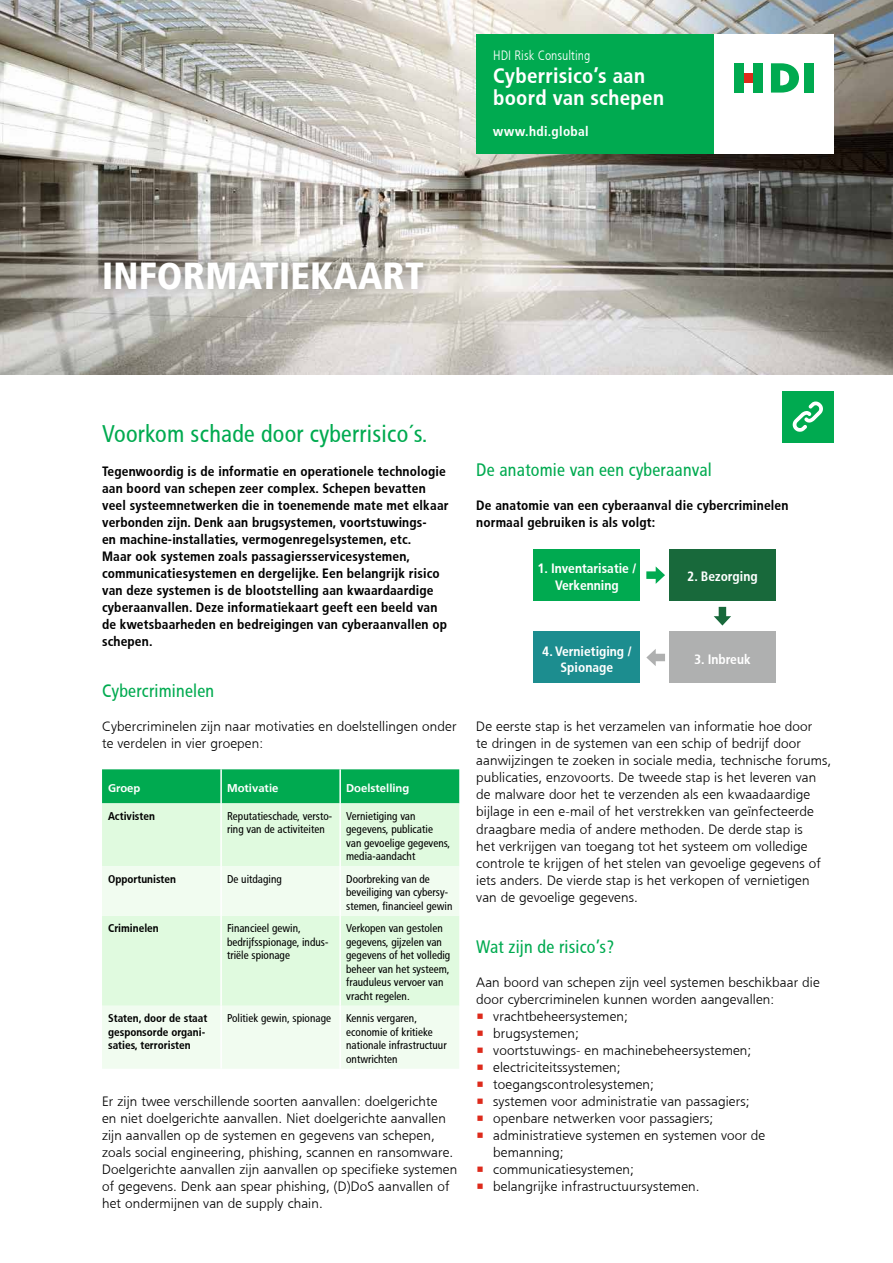
<style>
.page{position:relative;width:893px;height:1263px;background:#fff}
.page>*{position:absolute;margin:0;border:0;box-sizing:border-box;transform-origin:0 0}
.t1{font:37.5px "HDI Gerling Sans Cond Black";letter-spacing:.005em;color:#fff}
.t2{font:24px "HDI Gerling Sans Cond Regular";letter-spacing:.01em;color:#00aa50}
.t3{font:21px/22.5px "HDI Gerling Sans Cond Bold";letter-spacing:.015em;color:#fff}
.t4{font:18px "HDI Gerling Sans Cond Regular";letter-spacing:.01em;color:#00aa50}
.t5{font:13.5px/17px "HDI Gerling Sans Light";letter-spacing:.01em;color:#000}
.t6{font:13.5px/17px "HDI Gerling Sans Cond Bold";letter-spacing:.01em;color:#000}
.t7{font:13.5px/16.2px "HDI Gerling Sans Cond Bold";color:#fff;text-align:center}
.t8{font:13.5px "HDI Gerling Sans Cond Light";color:#fff}
.t9{font:13.5px "HDI Gerling Sans Cond Bold";letter-spacing:.025em;color:#fff}
.t10{font:11.25px/13.5px "HDI Gerling Sans Cond Regular";color:#000}
.t11{font:11.25px/13.5px "HDI Gerling Sans Cond Bold";color:#000}
.t12{font:11.25px "HDI Gerling Sans Bold";color:#fff}
.s1{color:#dd2a1b}
</style>
<div class="page">
<img style="left:0;top:0;width:893px;height:374px">
<div style="left:90px;top:249px;width:346px;height:54px;background:#000;opacity:.4"></div>
<div style="left:476px;top:34px;width:238px;height:119px;background:#00aa50"></div>
<div style="left:714px;top:34px;width:119px;height:119px;background:#fff"></div>
<div style="left:744px;top:73px;width:9px;height:10px;background:#dd2a1b"></div>
<svg style="left:771px;top:63px;width:28px;height:30px"></svg>
<div style="left:804px;top:63px;width:10px;height:30px;background:#00aa50"></div>
<div style="left:753px;top:63px;width:10px;height:30px;background:#00aa50"></div>
<div style="left:734px;top:63px;width:10px;height:30px;background:#00aa50"></div>
<div style="left:782px;top:391px;width:51px;height:51px;background:#00aa50"></div>
<svg style="left:793px;top:401px;width:30px;height:31px"></svg>
<div style="left:102px;top:769px;width:357px;height:34px;background:#00aa50"></div>
<div style="left:102px;top:803px;width:357px;height:63px;background:#e0fadf"></div>
<svg style="left:102px;top:866px;width:357px;height:203px;fill:#f1fcf0"></svg>
<hr style="left:220px;top:769px;width:2px;height:34px;background:#fff">
<hr style="left:339px;top:769px;width:2px;height:34px;background:#fff">
<hr style="left:220px;top:803px;width:2px;height:63px;background:#fff">
<hr style="left:339px;top:803px;width:2px;height:63px;background:#fff">
<hr style="left:220px;top:866px;width:2px;height:50px;background:#fff">
<hr style="left:339px;top:866px;width:2px;height:50px;background:#fff">
<hr style="left:220px;top:916px;width:2px;height:90px;background:#fff">
<hr style="left:339px;top:916px;width:2px;height:90px;background:#fff">
<hr style="left:220px;top:1006px;width:2px;height:63px;background:#fff">
<hr style="left:339px;top:1006px;width:2px;height:63px;background:#fff">
<div style="left:534px;top:550px;width:106px;height:51px;background:#00aa50"></div>
<div style="left:534px;top:632px;width:106px;height:51px;background:#1c8d8f"></div>
<div style="left:669px;top:550px;width:107px;height:51px;background:#18693b"></div>
<div style="left:669px;top:632px;width:107px;height:51px;background:#afb0b0"></div>
<div style="left:646px;top:571px;width:12px;height:8px;background:#00aa50"></div>
<svg style="left:656px;top:567px;width:9px;height:17px"></svg>
<div style="left:653px;top:654px;width:12px;height:7px;background:#afb0b0"></div>
<svg style="left:646px;top:649px;width:10px;height:17px"></svg>
<div style="left:719px;top:607px;width:7px;height:12px;background:#18693b"></div>
<svg style="left:714px;top:616px;width:17px;height:9px"></svg>
<h1 class="t1" style="left:102px;top:253px;width:323px">INFORMATIEKAART</h1>
<p class="t8" style="left:493px;top:48px;width:99px">HDI Risk Consulting</p>
<h3 class="t3" style="left:493px;top:65px;width:172px">Cyberrisico’s aan boord van schepen</h3>
<p class="t9" style="left:493px;top:124px;width:97px">www.hdi.global</p>
<h2 class="t2" style="left:102px;top:420px;width:327px">Voorkom schade door cyberrisico´s.</h2>
<p class="t6" style="left:102px;top:463px;width:348px">Tegenwoordig is de informatie en operationele technologie aan boord van schepen zeer complex. Schepen bevatten veel systeemnetwerken die in toenemende mate met elkaar verbonden zijn. Denk aan brugsystemen, voortstuwings-<br>en machine-installaties, vermogenregelsystemen, etc.<br>Maar ook systemen zoals passagiersservicesystemen, communicatiesystemen en dergelijke. Een belangrijk risico van deze systemen is de blootstelling aan kwaardaardige cyberaanvallen. Deze informatiekaart geeft een beeld van de kwetsbaarheden en bedreigingen van cyberaanvallen op schepen.</p>
<h3 class="t4" style="left:102px;top:681px;width:114px">Cybercriminelen</h3>
<p class="t5" style="left:102px;top:718px;width:356px">Cybercriminelen zijn naar motivaties en doelstellingen onder te verdelen in vier groepen:</p>
<p class="t12" style="left:108px;top:781px;width:34px">Groep</p>
<p class="t12" style="left:227px;top:781px;width:53px">Motivatie</p>
<p class="t12" style="left:346px;top:781px;width:65px">Doelstelling</p>
<p class="t11" style="left:108px;top:809px;width:48px">Activisten</p>
<p class="t10" style="left:227px;top:809px;width:106px">Reputatieschade, versto&shy;ring van de activiteiten</p>
<p class="t10" style="left:346px;top:809px;width:106px">Vernietiging van gegevens, publicatie van gevoelige gegevens, media-aandacht</p>
<p class="t11" style="left:108px;top:872px;width:69px">Opportunisten</p>
<p class="t10" style="left:227px;top:872px;width:56px">De uitdaging</p>
<p class="t10" style="left:346px;top:872px;width:108px">Doorbreking van de beveiliging van cybersy&shy;stemen, financieel gewin</p>
<p class="t11" style="left:108px;top:922px;width:52px">Criminelen</p>
<p class="t10" style="left:227px;top:922px;width:103px">Financieel gewin, bedrijfsspionage, indus&shy;triële spionage</p>
<p class="t10" style="left:346px;top:922px;width:106px">Verkopen van gestolen gegevens, gijzelen van gegevens of het volledig beheer van het systeem, frauduleus vervoer van vracht regelen.</p>
<p class="t11" style="left:108px;top:1012px;width:101px">Staten, door de staat gesponsorde organi&shy;saties, terroristen</p>
<p class="t10" style="left:227px;top:1012px;width:105px">Politiek gewin, spionage</p>
<p class="t10" style="left:346px;top:1012px;width:102px">Kennis vergaren, economie of kritieke nationale infrastructuur ontwrichten</p>
<p class="t5" style="left:102px;top:1093px;width:357px">Er zijn twee verschillende soorten aanvallen: doelgerichte<br>en niet doelgerichte aanvallen. Niet doelgerichte aanvallen zijn aanvallen op de systemen en gegevens van schepen, zoals social engineering, phishing, scannen en ransomware.<br>Doelgerichte aanvallen zijn aanvallen op specifieke systemen of gegevens. Denk aan spear phishing, (D)DoS aanvallen of het ondermijnen van de supply chain.</p>
<h3 class="t4" style="left:476px;top:460px;width:237px">De anatomie van een cyberaanval</h3>
<p class="t6" style="left:476px;top:497px;width:314px">De anatomie van een cyberaanval die cybercriminelen normaal gebruiken is als volgt:</p>
<p class="t7" style="left:537px;top:561px;width:100px">1. Inventarisatie /<br>Verkenning</p>
<p class="t7" style="left:542px;top:643px;width:91px">4. Vernietiging /<br>Spionage</p>
<p class="t7" style="left:687px;top:569px;width:72px">2. Bezorging</p>
<p class="t7" style="left:694px;top:651px;width:58px">3. Inbreuk</p>
<p class="t5" style="left:476px;top:718px;width:357px">De eerste stap is het verzamelen van informatie hoe door<br>te dringen in de systemen van een schip of bedrijf door aanwijzingen te zoeken in sociale media, technische forums, publicaties, enzovoorts. De tweede stap is het leveren van de malware door het te verzenden als een kwaadaardige bijlage in een e-mail of het verstrekken van geïnfecteerde draagbare media of andere methoden. De derde stap is<br>het verkrijgen van toegang tot het systeem om volledige controle te krijgen of het stelen van gevoelige gegevens of iets anders. De vierde stap is het verkopen of vernietigen van de gevoelige gegevens.</p>
<h3 class="t4" style="left:476px;top:936px;width:140px">Wat zijn de risico’s?</h3>
<p class="t5" style="left:476px;top:973px;width:345px">Aan boord van schepen zijn veel systemen beschikbaar die door cybercriminelen kunnen worden aangevallen:</p>
<p class="t5" style="left:476px;top:1007px;width:153px"><span class="s1">•</span> vrachtbeheersystemen;</p>
<p class="t5" style="left:476px;top:1024px;width:104px"><span class="s1">•</span> brugsystemen;</p>
<p class="t5" style="left:476px;top:1041px;width:277px"><span class="s1">•</span> voortstuwings- en machinebeheersystemen;</p>
<p class="t5" style="left:476px;top:1058px;width:146px"><span class="s1">•</span> electriciteitssystemen;</p>
<p class="t5" style="left:476px;top:1075px;width:179px"><span class="s1">•</span> toegangscontrolesystemen;</p>
<p class="t5" style="left:476px;top:1093px;width:275px"><span class="s1">•</span> systemen voor administratie van passagiers;</p>
<p class="t5" style="left:476px;top:1110px;width:238px"><span class="s1">•</span> openbare netwerken voor passagiers;</p>
<p class="t5" style="left:493px;top:1127px;width:274px;text-indent:-17px"><span class="s1">•</span> administratieve systemen en systemen voor de bemanning;</p>
<p class="t5" style="left:476px;top:1161px;width:159px"><span class="s1">•</span> communicatiesystemen;</p>
<p class="t5" style="left:476px;top:1178px;width:225px"><span class="s1">•</span> belangrijke infrastructuursystemen.</p>
</div>
